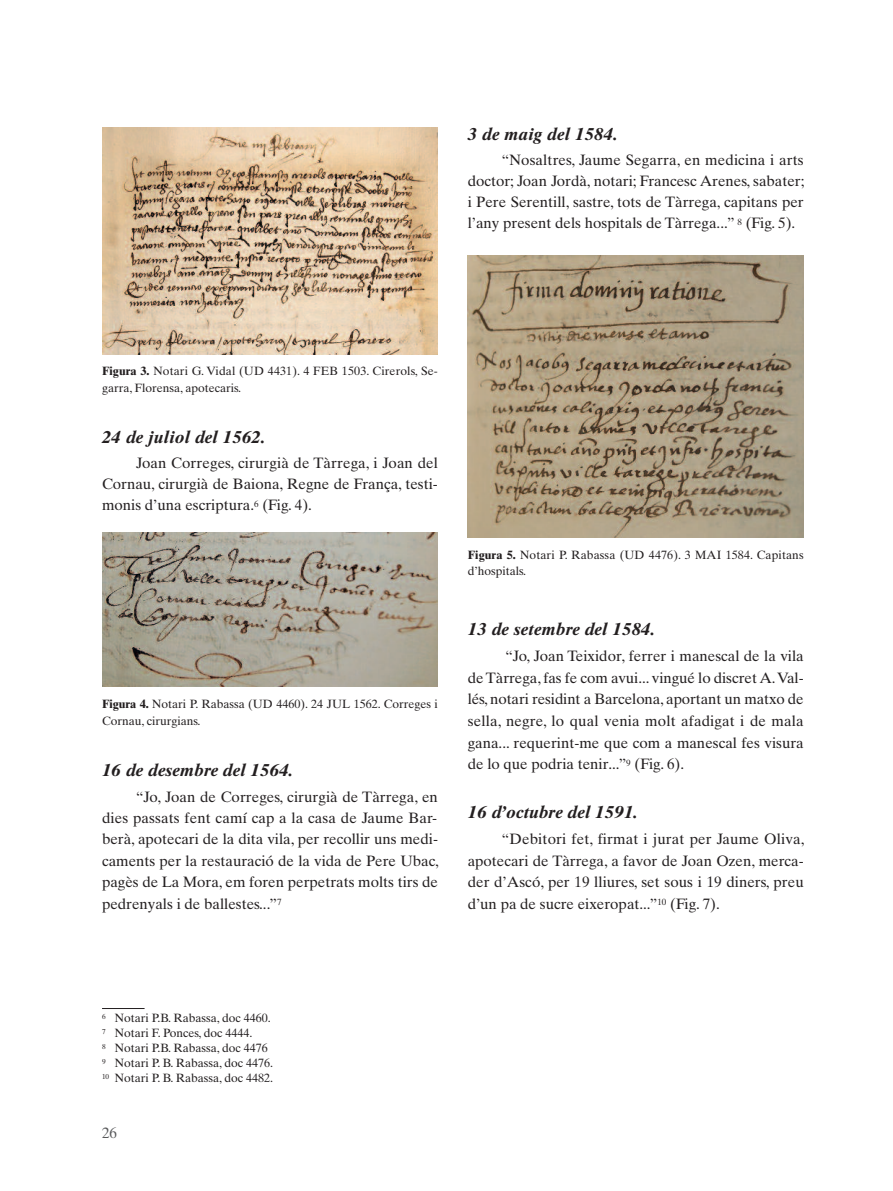
<style>
.page{position:relative;width:893px;height:1191px;background:#fff}
.page>*{position:absolute;margin:0;border:0;box-sizing:border-box;transform-origin:0 0}
.t1{font:italic 700 17.25px "Times Ten";color:#231f20}
.t2{font:15px/21.6px "Times Ten";color:#231f20;text-align:justify}
.t3{font:15px "Times Ten";color:#57585a}
.t4{font:12px/15px "Times Ten";color:#231f20}
.s1{font-weight:700}
</style>
<div class="page">
<img style="left:102px;top:128px;width:335px;height:226px">
<img style="left:102px;top:533px;width:336px;height:153px">
<img style="left:468px;top:256px;width:336px;height:281px">
<hr style="left:102px;top:1008px;width:43px;height:1px;background:#231f20">
<p class="t1" style="left:468px;top:128px;width:152px">3 de maig del 1584.</p>
<p class="t2" style="left:468px;top:151px;width:338px;line-height:21px;text-indent:34px">“Nosaltres, Jaume Segarra, en medicina i arts doctor; Joan Jordà, notari; Francesc Arenes, sabater; i Pere Serentill, sastre, tots de Tàrrega, capitans per l’any present dels hospitals de Tàrrega...” <sup>8</sup> (Fig. 5).</p>
<p class="t4" style="left:102px;top:364px;width:337px;line-height:16.5px"><span class="s1">Figura 3.</span> Notari G. Vidal (UD 4431). 4 FEB 1503. Cirerols, Se&shy;garra, Florensa, apotecaris.</p>
<p class="t1" style="left:102px;top:431px;width:165px">24 de juliol del 1562.</p>
<p class="t2" style="left:102px;top:454px;width:337px;line-height:21px;text-indent:34px">Joan Correges, cirurgià de Tàrrega, i Joan del Cornau, cirurgià de Baiona, Regne de França, testi&shy;monis d’una escriptura.<sup>6</sup> (Fig. 4).</p>
<p class="t4" style="left:102px;top:697px;width:337px;line-height:16.5px"><span class="s1">Figura 4.</span> Notari P. Rabassa (UD 4460). 24 JUL 1562. Correges i<br>Cornau, cirurgians.</p>
<p class="t1" style="left:102px;top:764px;width:193px">16 de desembre del 1564.</p>
<p class="t2" style="left:102px;top:787px;width:338px;text-indent:34px">“Jo, Joan de Correges, cirurgià de Tàrrega, en dies passats fent camí cap a la casa de Jaume Bar&shy;berà, apotecari de la dita vila, per recollir uns medi&shy;caments per la restauració de la vida de Pere Ubac, pagès de La Mora, em foren perpetrats molts tirs de pedrenyals i de ballestes...”<sup>7</sup></p>
<p class="t4" style="left:468px;top:548px;width:337px;line-height:16.5px"><span class="s1">Figura 5.</span> Notari P. Rabassa (UD 4476). 3 MAI 1584. Capitans d’hospitals.</p>
<p class="t1" style="left:468px;top:623px;width:189px">13 de setembre del 1584.</p>
<p class="t2" style="left:468px;top:647px;width:337px;text-indent:38px">“Jo, Joan Teixidor, ferrer i manescal de la vila de Tàrrega, fas fe com avui... vingué lo discret A.Val&shy;lés, notari residint a Barcelona, aportant un matxo de sella, negre, lo qual venia molt afadigat i de mala gana... requerint-me que com a manescal fes visura de lo que podria tenir...”<sup>9</sup> (Fig. 6).</p>
<p class="t1" style="left:468px;top:806px;width:172px">16 d’octubre del 1591.</p>
<p class="t2" style="left:468px;top:829px;width:338px;text-indent:34px">“Debitori fet, firmat i jurat per Jaume Oliva, apotecari de Tàrrega, a favor de Joan Ozen, merca&shy;der d’Ascó, per 19 lliures, set sous i 19 diners, preu d’un pa de sucre eixeropat...”<sup>10</sup> (Fig. 7).</p>
<p class="t4" style="left:102px;top:1011px;width:173px"><sup>6</sup> Notari P.B. Rabassa, doc 4460.<br><sup>7</sup> Notari F. Ponces, doc 4444.<br><sup>8</sup> Notari P.B. Rabassa, doc 4476<br><sup>9</sup> Notari P. B. Rabassa, doc 4476.<br><sup>10</sup> Notari P. B. Rabassa, doc 4482.</p>
<p class="t3" style="left:102px;top:1127px;width:16px">26</p>
</div>
